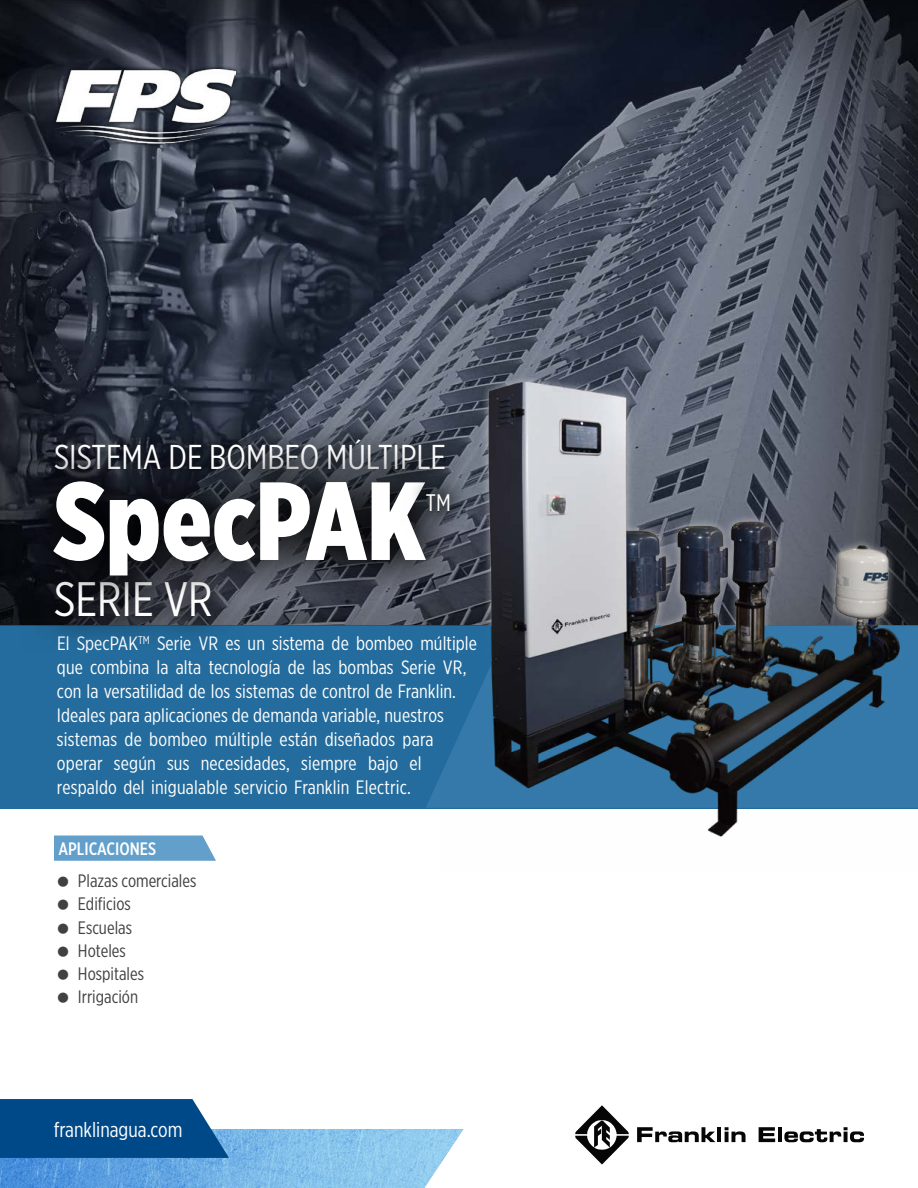
<style>
.page{position:relative;width:918px;height:1188px;background:#fff}
.page>*{position:absolute;margin:0;border:0;box-sizing:border-box;transform-origin:0 0}
.t1{font:900 110.85px "Gotham X Narrow";color:#fff}
.t2{font:48.45px "Gotham X Narrow";color:#fff}
.t3{font:34.5px "Gotham X Narrow";color:#fff}
.t4{font:23.85px "Gotham X Narrow";color:#fff}
.t5{font:21.15px "Gotham X Narrow";color:#fff}
.t6{font:19.35px/24px "Gotham X Narrow";letter-spacing:.005em;color:#fff}
.t7{font:18px/23.2px "Gotham X Narrow";color:#414042}
.t8{font:500 18px "Gotham X Narrow";color:#fff}
</style>
<div class="page">
<svg style="left:637px;top:1127px;width:78px;height:15px"></svg>
<hr style="left:717px;top:1127px;width:4px;height:15px;background:#000">
<svg style="left:725px;top:1127px;width:21px;height:15px"></svg>
<svg style="left:759px;top:1127px;width:16px;height:15px"></svg>
<hr style="left:778px;top:1127px;width:4px;height:15px;background:#000">
<svg style="left:784px;top:1127px;width:80px;height:15px"></svg>
<svg style="left:575px;top:1105px;width:54px;height:60px"></svg>
<svg style="left:54px;top:836px;width:162px;height:25px;background:#69a3cd"></svg>
<img style="left:0;top:0;width:918px;height:625px">
<div style="left:0;top:625px;width:918px;height:183px;background:#246c9d"></div>
<svg style="left:28px;top:414px;width:413px;height:26px;background:#3c4351"></svg>
<div style="left:32px;top:418px;width:435px;height:75px;background:#000;opacity:.75"></div>
<svg style="left:52px;top:65px;width:187px;height:82px;background:#303542"></svg>
<img style="left:54px;top:69px;width:181px;height:76px">
<div style="left:22px;top:547px;width:222px;height:105px;background:#236b9c"></div>
<div style="left:28px;top:553px;width:210px;height:93px;background:#000;opacity:.75"></div>
<svg style="left:0;top:1099px;width:464px;height:89px"></svg>
<svg style="left:13px;top:440px;width:428px;height:178px;background:#30343d"></svg>
<div style="left:20px;top:446px;width:438px;height:165px;background:#000;opacity:.75"></div>
<div style="left:389px;top:454px;width:101px;height:96px;background:#000;opacity:.75"></div>
<div style="left:408px;top:475px;width:60px;height:54px;background:#000;opacity:.4"></div>
<img style="left:441px;top:338px;width:477px;height:499px">
<h3 class="t3" style="left:54px;top:436px;width:394px">SISTEMA DE BOMBEO MÚLTIPLE</h3>
<h1 class="t1" style="left:54px;top:452px;width:373px">SpecPAK</h1>
<p class="t4" style="left:426px;top:488px;width:26px">TM</p>
<h2 class="t2" style="left:54px;top:570px;width:160px">SERIE VR</h2>
<p class="t6" style="left:57px;top:631px;width:422px">El SpecPAK<sup>TM</sup> Serie VR es un sistema de bombeo múltiple que combina la alta tecnología de las bombas Serie VR, con la versatilidad de los sistemas de control de Franklin.<br>Ideales para aplicaciones de demanda variable, nuestros sistemas de bombeo múltiple están diseñados para operar según sus necesidades, siempre bajo el respaldo del inigualable servicio Franklin Electric.</p>
<p class="t8" style="left:58px;top:837px;width:99px">APLICACIONES</p>
<p class="t7" style="left:78px;top:869px;width:120px">Plazas comerciales<br>Edificios<br>Escuelas<br>Hoteles<br>Hospitales<br>Irrigación</p>
<p class="t5" style="left:54px;top:1117px;width:130px">franklinagua.com</p>
</div>
